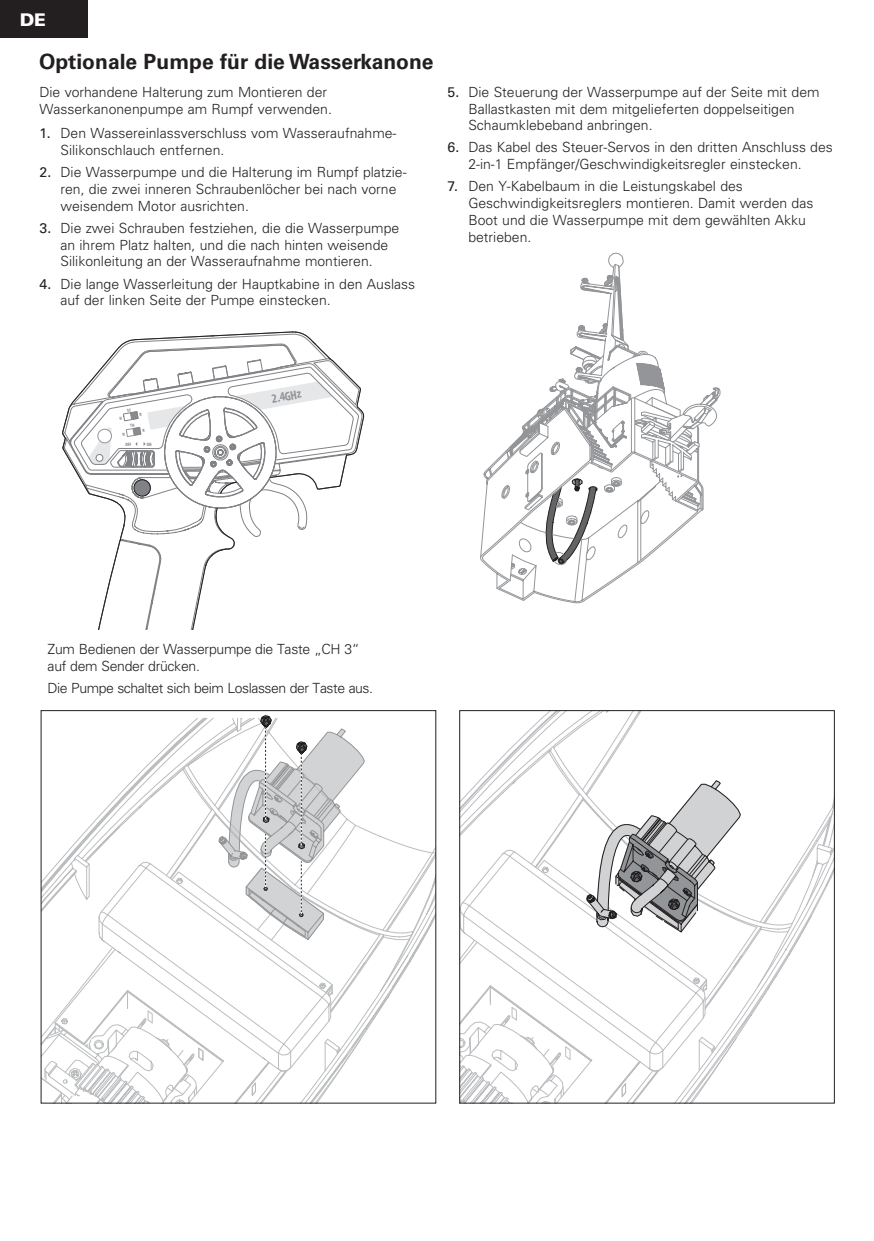
<style>
.page{position:relative;width:874px;height:1241px;background:#fff}
.page>*{position:absolute;margin:0;border:0;box-sizing:border-box;transform-origin:0 0}
.Header_block{font:700 21px "Univers LT Std";color:#231f20}
.t1{font:900 17.5px "Univers LT Std";color:#fff}
.Body_Text_NI{font:300 14px/16.8px "Univers LT Std";color:#231f20}
.numbers{font:300 14px/16.8px "Univers LT Std";letter-spacing:-.02em;color:#231f20}
.t2{font:700 condensed 12.78px "Myriad Pro";color:#939598}
.t3{font:700 condensed 4.73px "Myriad Pro";color:#808285}
.s1{font-weight:400}
</style>
<div class="page">
<svg style="left:480px;top:253px;width:239px;height:349px"></svg>
<div style="left:0;top:0;width:87px;height:38px;background:#231f20"></div>
<svg style="left:480px;top:712px;width:352px;height:321px"></svg>
<svg style="left:461px;top:780px;width:279px;height:321px"></svg>
<div style="left:459px;top:710px;width:375px;height:393px;border:1px solid #231f20"></div>
<svg style="left:364px;top:759px;width:70px;height:276px"></svg>
<svg style="left:43px;top:715px;width:321px;height:386px"></svg>
<svg style="left:72px;top:331px;width:292px;height:298px"></svg>
<p class="t1" style="left:20px;top:8px;width:28px">DE</p>
<p class="Header_block" style="left:39px;top:50px;width:396px">Optionale Pumpe für die Wasserkanone</p>
<p class="Body_Text_NI" style="left:39px;top:83px;width:294px">Die vorhandene Halterung zum Montieren der<br>Wasserkanonenpumpe am Rumpf verwenden.</p>
<p class="Body_Text_NI" style="left:60px;top:125px;width:337px;text-indent:-21px"><span class="s1">1.</span> Den Wassereinlassverschluss vom Wasseraufnahme-<br>Silikonschlauch entfernen.</p>
<p class="Body_Text_NI" style="left:60px;top:164px;width:347px;text-indent:-21px"><span class="s1">2.</span> Die Wasserpumpe und die Halterung im Rumpf platzie&shy;ren, die zwei inneren Schraubenlöcher bei nach vorne weisendem Motor ausrichten.</p>
<p class="Body_Text_NI" style="left:60px;top:219px;width:340px;text-indent:-21px"><span class="s1">3.</span> Die zwei Schrauben festziehen, die die Wasserpumpe an ihrem Platz halten, und die nach hinten weisende<br>Silikonleitung an der Wasseraufnahme montieren.</p>
<p class="Body_Text_NI" style="left:60px;top:275px;width:356px;text-indent:-21px"><span class="s1">4.</span> Die lange Wasserleitung der Hauptkabine in den Auslass auf der linken Seite der Pumpe einstecken.</p>
<p class="Body_Text_NI" style="left:468px;top:83px;width:352px;text-indent:-21px"><span class="s1">5.</span> Die Steuerung der Wasserpumpe auf der Seite mit dem<br>Ballastkasten mit dem mitgelieferten doppelseitigen<br>Schaumklebeband anbringen.</p>
<p class="Body_Text_NI" style="left:468px;top:139px;width:366px;text-indent:-21px"><span class="s1">6.</span> Das Kabel des Steuer-Servos in den dritten Anschluss des<br>2-in-1 Empfänger/Geschwindigkeitsregler einstecken.</p>
<p class="Body_Text_NI" style="left:468px;top:178px;width:346px;text-indent:-21px"><span class="s1">7.</span> Den Y-Kabelbaum in die Leistungskabel des Geschwindigkeitsreglers montieren. Damit werden das Boot und die Wasserpumpe mit dem gewählten Akku betrieben.</p>
<p class="t3" style="left:125px;top:441px;width:8px">OFF</p>
<p class="t3" style="left:147px;top:441px;width:6px">ON</p>
<p class="t2" style="left:270px;top:390px;width:31px;rotate:-10deg">2.4GHz</p>
<p class="numbers" style="left:48px;top:640px;width:313px">Zum Bedienen der Wasserpumpe die Taste „CH 3“ auf dem Sender drücken.</p>
<p class="numbers" style="left:48px;top:679px;width:327px">Die Pumpe schaltet sich beim Loslassen der Taste aus.</p>
</div>
